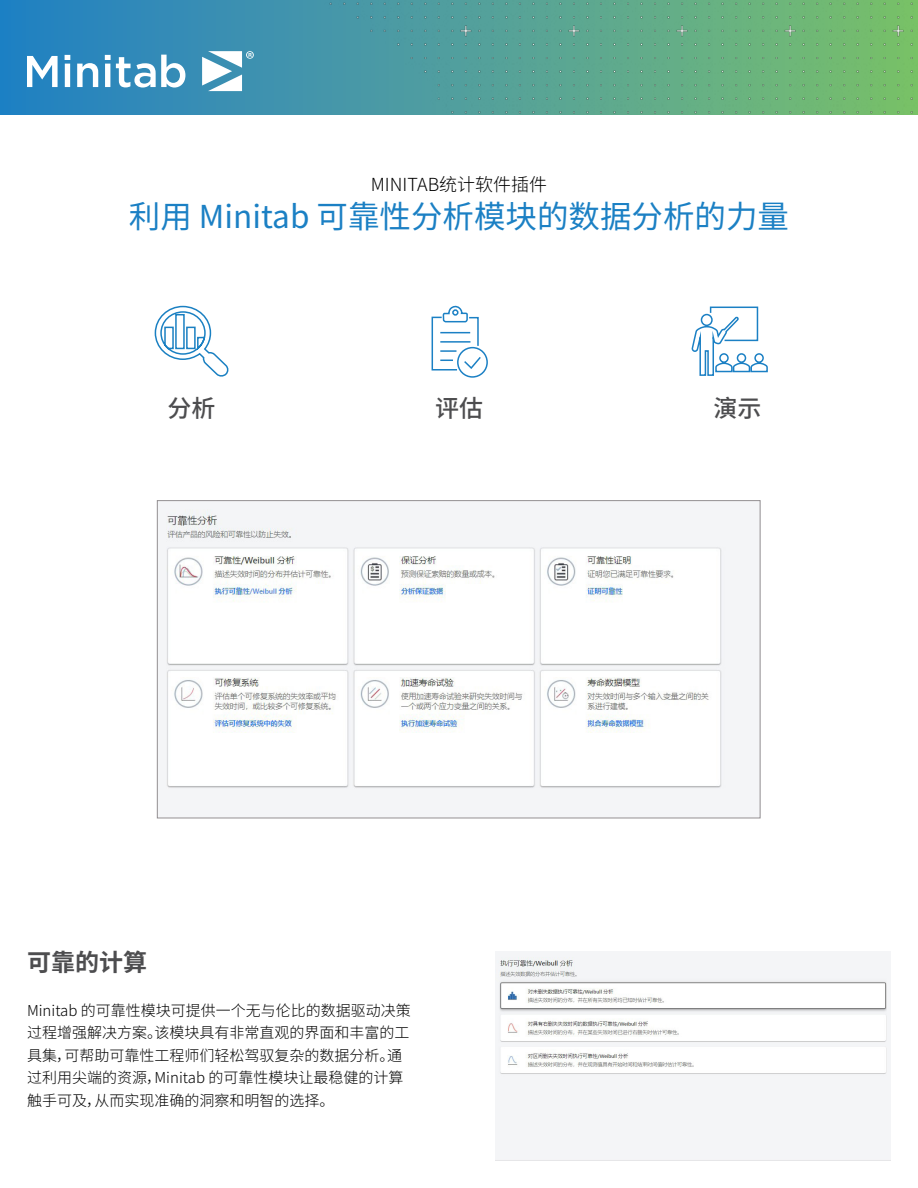
<style>
.page{position:relative;width:918px;height:1188px;background:#fff}
.page>*{position:absolute;margin:0;border:0;box-sizing:border-box;transform-origin:0 0}
.t1{font:31.5px "Noto Sans SC";color:#1b80c4}
.t2{font:500 24px "Noto Sans SC";color:#4d4d4f}
.t3{font:700 24px "Noto Sans SC";color:#4d4d4f}
.t4{font:300 18px "Noto Sans SC";color:#000}
.t5{font:300 15px/22.5px "Noto Sans SC";color:#000}
</style>
<div class="page">
<svg style="left:0;top:0;width:324px;height:114px;background:#338bb6"></svg>
<svg style="left:202px;top:51px;width:52px;height:40px"></svg>
<svg style="left:27px;top:54px;width:158px;height:37px"></svg>
<img style="left:324px;top:0;width:594px;height:114px">
<svg style="left:154px;top:305px;width:75px;height:72px"></svg>
<svg style="left:431px;top:305px;width:57px;height:73px"></svg>
<svg style="left:691px;top:306px;width:77px;height:70px"></svg>
<img style="left:159px;top:502px;width:599px;height:314px">
<img style="left:496px;top:952px;width:395px;height:209px">
<p class="t4" style="left:371px;top:174px;width:178px">MINITAB统计软件插件</p>
<h1 class="t1" style="left:129px;top:199px;width:662px">利用 Minitab 可靠性分析模块的数据分析的力量</h1>
<h2 class="t2" style="left:168px;top:395px;width:49px">分析</h2>
<h2 class="t2" style="left:435px;top:395px;width:49px">评估</h2>
<h2 class="t2" style="left:713px;top:395px;width:49px">演示</h2>
<h2 class="t3" style="left:27px;top:949px;width:121px">可靠的计算</h2>
<p class="t5" style="left:27px;top:999px;width:385px">Minitab 的可靠性模块可提供一个无与伦比的数据驱动决策过程增强解决方案。该模块具有非常直观的界面和丰富的工具集，可帮助可靠性工程师们轻松驾驭复杂的数据分析。通过利用尖端的资源，Minitab 的可靠性模块让最稳健的计算触手可及，从而实现准确的洞察和明智的选择。</p>
</div>
